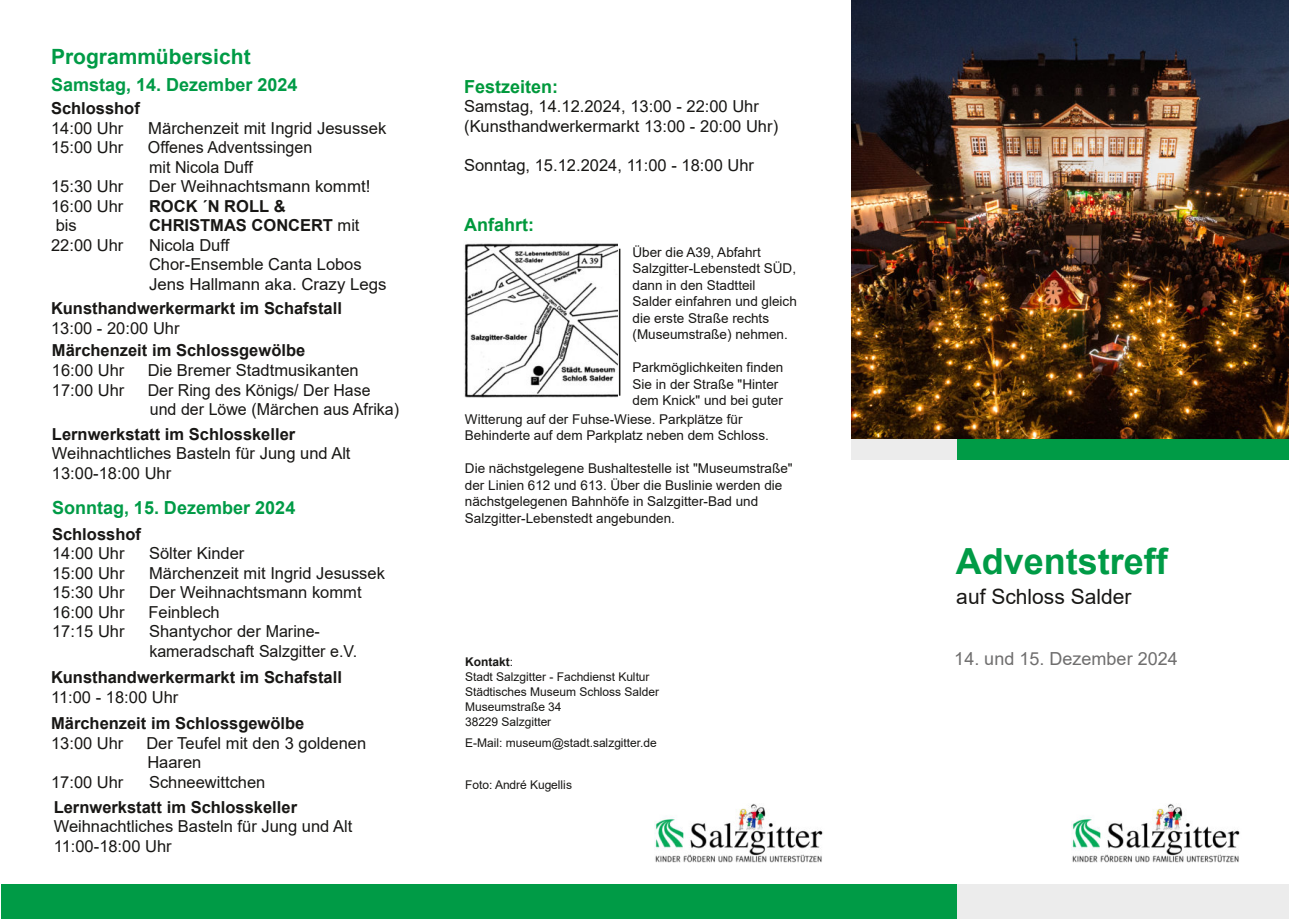
<style>
.page{position:relative;width:1289px;height:919px;background:#fff}
.page>*{position:absolute;margin:0;border:0;box-sizing:border-box;transform-origin:0 0}
.t1{font:700 36px "Arial";color:#009b46}
.t2{font:700 21px "Arial";color:#009b46}
.t3{font:21px "Arial";color:#181715}
.t4{font:700 18px "Arial";color:#009b46}
.t5{font:18px "Arial";color:#6f6e6e}
.t6{font:700 18px "Arial";color:#00993c}
.t7{font:16.5px/19.5px "Arial";color:#181715}
.t8{font:700 16.5px "Arial";color:#181715}
.t9{font:13.5px/16.5px "Arial";color:#181715}
.t10{font:12px/15px "Arial";letter-spacing:-.005em;color:#181715}
.s1{font-weight:400}
.s2{font-size:16.35px}
.s3{font-weight:700}
</style>
<div class="page">
<img style="left:1071px;top:803px;width:169px;height:60px">
<div style="left:850px;top:438px;width:107px;height:21px;background:#ececec"></div>
<div style="left:957px;top:438px;width:331px;height:21px;background:#009b46"></div>
<img style="left:851px;top:0;width:437px;height:438px">
<div style="left:1px;top:884px;width:955px;height:34px;background:#009b46"></div>
<div style="left:957px;top:884px;width:331px;height:34px;background:#ececec"></div>
<img style="left:654px;top:803px;width:169px;height:60px">
<img style="left:464px;top:241px;width:153px;height:157px">
<hr style="left:619px;top:249px;width:1px;height:146px;background:#181715">
<p class="t2" style="left:51px;top:42px;width:201px">Programmübersicht</p>
<p class="t4" style="left:51px;top:72px;width:248px">Samstag, 14. Dezember 2024</p>
<p class="t8" style="left:51px;top:97px;width:90px">Schlosshof</p>
<p class="t7" style="left:51px;top:118px;width:74px">14:00 Uhr</p>
<p class="t7" style="left:148px;top:118px;width:240px">Märchenzeit mit Ingrid Jesussek</p>
<p class="t7" style="left:51px;top:137px;width:74px">15:00 Uhr</p>
<p class="t7" style="left:148px;top:137px;width:166px">Offenes Adventssingen mit Nicola Duff</p>
<p class="t7" style="left:51px;top:176px;width:74px">15:30 Uhr</p>
<p class="t7" style="left:149px;top:176px;width:223px">Der Weihnachtsmann kommt!</p>
<p class="t7" style="left:51px;top:196px;width:74px">16:00 Uhr</p>
<p class="t8" style="left:149px;top:194px;width:138px">ROCK ´N ROLL &amp;</p>
<p class="t7" style="left:56px;top:215px;width:22px">bis</p>
<p class="t8" style="left:149px;top:214px;width:212px">CHRISTMAS CONCERT <span class="s1">mit</span></p>
<p class="t7" style="left:51px;top:235px;width:74px">22:00 Uhr</p>
<p class="t7" style="left:149px;top:235px;width:239px">Nicola Duff<br>Chor-Ensemble Canta Lobos<br>Jens Hallmann aka. Crazy Legs</p>
<p class="t8" style="left:51px;top:297px;width:292px">Kunsthandwerkermarkt im Schafstall</p>
<p class="t7" style="left:51px;top:318px;width:130px">13:00 - 20:00 Uhr</p>
<p class="t8" style="left:52px;top:339px;width:255px">Märchenzeit im Schlossgewölbe</p>
<p class="t7" style="left:52px;top:360px;width:74px">16:00 Uhr</p>
<p class="t7" style="left:148px;top:360px;width:212px">Die Bremer Stadtmusikanten</p>
<p class="t7" style="left:52px;top:380px;width:74px">17:00 Uhr</p>
<p class="t7" style="left:148px;top:380px;width:253px"><span class="s2">D</span>er Ring des Königs/ Der Hase und der Löwe (Märchen aus Afrika)</p>
<p class="t8" style="left:52px;top:422px;width:245px">Lernwerkstatt im Schlosskeller</p>
<p class="t7" style="left:52px;top:443px;width:300px">Weihnachtliches Basteln für Jung und Alt<br>13:00-18:00 Uhr</p>
<p class="t4" style="left:52px;top:495px;width:245px">Sonntag, 15. Dezember 2024</p>
<p class="t8" style="left:52px;top:522px;width:90px">Schlosshof</p>
<p class="t7" style="left:52px;top:543px;width:74px">14:00 Uhr</p>
<p class="t7" style="left:149px;top:543px;width:97px">Sölter Kinder</p>
<p class="t7" style="left:52px;top:563px;width:74px">15:00 Uhr</p>
<p class="t7" style="left:149px;top:563px;width:237px">Märchenzeit mit Ingrid Jesussek</p>
<p class="t7" style="left:52px;top:582px;width:74px">15:30 Uhr</p>
<p class="t7" style="left:149px;top:582px;width:214px">Der Weihnachtsmann kommt</p>
<p class="t7" style="left:52px;top:602px;width:74px">16:00 Uhr</p>
<p class="t7" style="left:148px;top:602px;width:73px">Feinblech</p>
<p class="t7" style="left:52px;top:621px;width:74px">17:15 Uhr</p>
<p class="t7" style="left:149px;top:621px;width:210px">Shantychor der Marine&shy;kameradschaft Salzgitter e.V.</p>
<p class="t8" style="left:51px;top:666px;width:292px">Kunsthandwerkermarkt im Schafstall</p>
<p class="t7" style="left:51px;top:687px;width:129px">11:00 - 18:00 Uhr</p>
<p class="t8" style="left:51px;top:712px;width:255px">Märchenzeit im Schlossgewölbe</p>
<p class="t7" style="left:51px;top:733px;width:74px">13:00 Uhr</p>
<p class="t7" style="left:146px;top:733px;width:221px">Der Teufel mit den 3 goldenen<br>Haaren</p>
<p class="t7" style="left:51px;top:772px;width:74px">17:00 Uhr</p>
<p class="t7" style="left:149px;top:772px;width:118px">Schneewittchen</p>
<p class="t8" style="left:54px;top:795px;width:245px">Lernwerkstatt im Schlosskeller</p>
<p class="t7" style="left:54px;top:816px;width:300px">Weihnachtliches Basteln für Jung und Alt<br>11:00-18:00 Uhr</p>
<p class="t6" style="left:464px;top:74px;width:96px">Festzeiten:</p>
<p class="t7" style="left:464px;top:97px;width:315px">Samstag, 14.12.2024, 13:00 - 22:00 Uhr (Kunsthandwerkermarkt 13:00 - 20:00 Uhr)</p>
<p class="t7" style="left:464px;top:155px;width:291px">Sonntag, 15.12.2024, 11:00 - 18:00 Uhr</p>
<p class="t6" style="left:464px;top:211px;width:72px">Anfahrt:</p>
<p class="t9" style="left:632px;top:244px;width:166px">Über die A39, Abfahrt<br>Salzgitter-Lebenstedt SÜD, dann in den Stadtteil<br>Salder einfahren und gleich die erste Straße rechts (Museumstraße) nehmen.</p>
<p class="t9" style="left:632px;top:359px;width:152px">Parkmöglichkeiten finden<br>Sie in der Straße "Hinter dem Knick" und bei guter</p>
<p class="t9" style="left:465px;top:410px;width:305px">Witterung auf der Fuhse-Wiese. Parkplätze für<br>Behinderte auf dem Parkplatz neben dem Schloss.</p>
<p class="t9" style="left:465px;top:460px;width:329px">Die nächstgelegene Bushaltestelle ist "Museumstraße" der Linien 612 und 613. Über die Buslinie werden die nächstgelegenen Bahnhöfe in Salzgitter-Bad und Salzgitter-Lebenstedt angebunden.</p>
<p class="t10" style="left:465px;top:654px;width:195px"><span class="s3">Kontakt</span>:<br>Stadt Salzgitter - Fachdienst Kultur<br>Städtisches Museum Schloss Salder<br>Museumstraße 34<br>38229 Salzgitter</p>
<p class="t10" style="left:465px;top:734px;width:193px">E-Mail: museum@stadt.salzgitter.de</p>
<p class="t10" style="left:465px;top:776px;width:108px">Foto: André Kugellis</p>
<h1 class="t1" style="left:955px;top:536px;width:213px">Adventstreff</h1>
<p class="t3" style="left:956px;top:582px;width:177px">auf Schloss Salder</p>
<p class="t5" style="left:954px;top:646px;width:225px">14. und 15. Dezember 2024</p>
</div>
